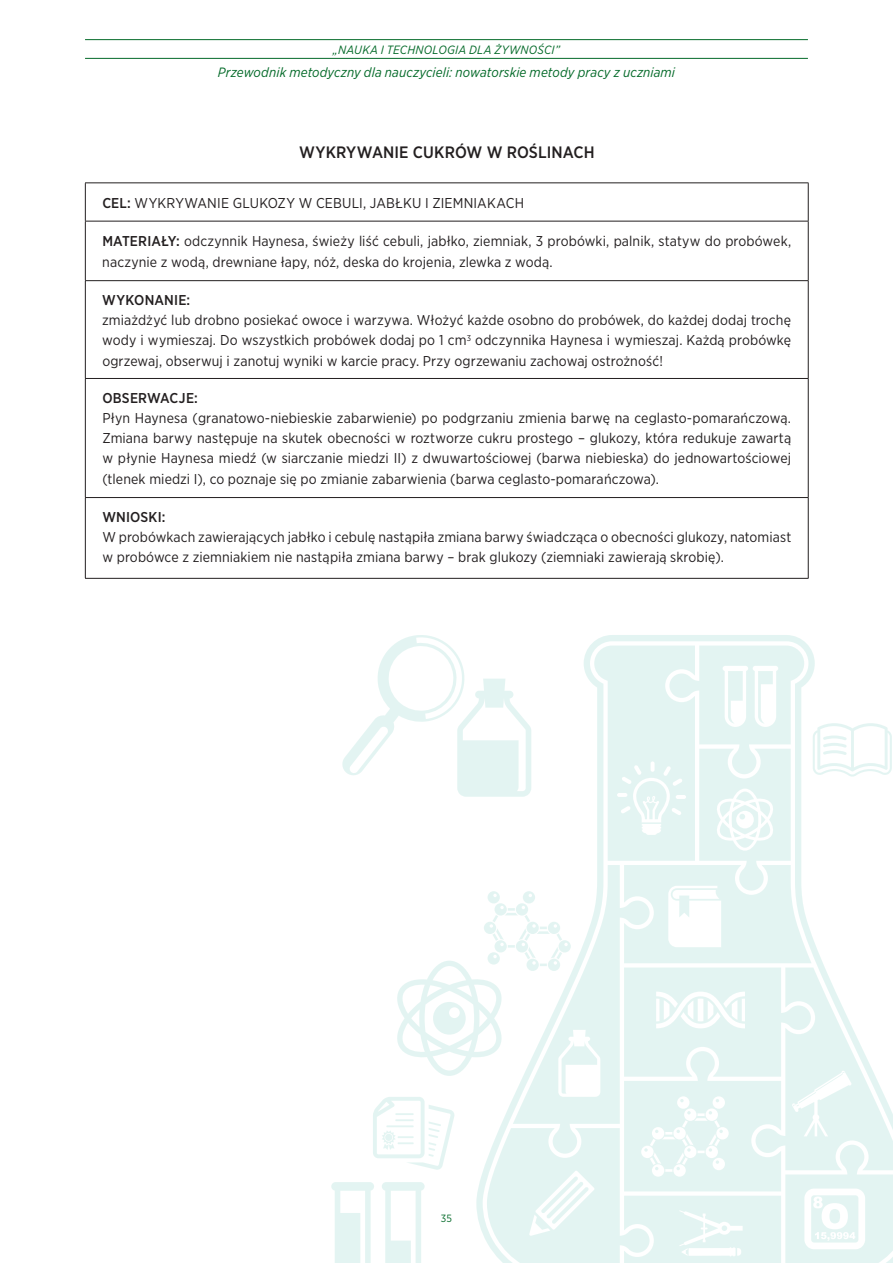
<style>
.page{position:relative;width:893px;height:1263px;background:#fff}
.page>*{position:absolute;margin:0;border:0;box-sizing:border-box;transform-origin:0 0}
.t1{font:500 16.5px "Gotham Narrow";letter-spacing:.005em;color:#231f20}
.t2{font:14.25px/20.2px "Gotham Narrow";letter-spacing:.005em;color:#231f20}
.t3{font:500 14.25px "Gotham Narrow";letter-spacing:.015em;color:#231f20}
.t4{font:italic 13.5px "Gotham Narrow";letter-spacing:.01em;color:#046a29}
.t5{font:italic 12px "Gotham Narrow";letter-spacing:.015em;color:#046a29}
.t6{font:10.5px "Gotham Narrow";color:#046a29}
.s1{font-weight:500}
</style>
<div class="page">
<hr style="left:85px;top:58px;width:723px;height:1px;background:#046a29">
<hr style="left:85px;top:39px;width:723px;height:1px;background:#046a29">
<hr style="left:85px;top:183px;width:723px;height:1px;background:#231f20">
<hr style="left:85px;top:183px;width:1px;height:38px;background:#231f20">
<hr style="left:808px;top:183px;width:1px;height:38px;background:#231f20">
<hr style="left:85px;top:221px;width:723px;height:1px;background:#231f20">
<hr style="left:85px;top:221px;width:1px;height:59px;background:#231f20">
<hr style="left:808px;top:221px;width:1px;height:59px;background:#231f20">
<hr style="left:85px;top:280px;width:723px;height:1px;background:#231f20">
<hr style="left:85px;top:281px;width:1px;height:97px;background:#231f20">
<hr style="left:808px;top:281px;width:1px;height:97px;background:#231f20">
<hr style="left:85px;top:378px;width:723px;height:1px;background:#231f20">
<hr style="left:85px;top:379px;width:1px;height:118px;background:#231f20">
<hr style="left:808px;top:379px;width:1px;height:118px;background:#231f20">
<hr style="left:85px;top:497px;width:723px;height:1px;background:#231f20">
<hr style="left:85px;top:498px;width:1px;height:80px;background:#231f20">
<hr style="left:808px;top:498px;width:1px;height:80px;background:#231f20">
<hr style="left:85px;top:578px;width:723px;height:1px;background:#231f20">
<svg style="left:331px;top:635px;width:562px;height:628px"></svg>
<p class="t5" style="left:333px;top:43px;width:229px">„NAUKA I TECHNOLOGIA DLA ŻYWNOŚCI”</p>
<p class="t4" style="left:218px;top:65px;width:459px">Przewodnik metodyczny dla nauczycieli: nowatorskie metody pracy z uczniami</p>
<p class="t1" style="left:299px;top:143px;width:297px">WYKRYWANIE CUKRÓW W ROŚLINACH</p>
<p class="t2" style="left:102px;top:193px;width:423px"><span class="s1">CEL:</span> WYKRYWANIE GLUKOZY W CEBULI, JABŁKU I ZIEMNIAKACH</p>
<p class="t2" style="left:102px;top:231px;width:690px"><span class="s1">MATERIAŁY:</span> odczynnik Haynesa, świeży liść cebuli, jabłko, ziemniak, 3 probówki, palnik, statyw do probówek, naczynie z wodą, drewniane łapy, nóż, deska do krojenia, zlewka z wodą.</p>
<p class="t3" style="left:102px;top:292px;width:89px">WYKONANIE:</p>
<p class="t2" style="left:102px;top:310px;width:690px;text-align:justify">zmiażdżyć lub drobno posiekać owoce i warzywa. Włożyć każde osobno do probówek, do każdej dodaj trochę wody i wymieszaj. Do wszystkich probówek dodaj po 1 cm<sup>3</sup> odczynnika Haynesa i wymieszaj. Każdą probówkę ogrzewaj, obserwuj i zanotuj wyniki w karcie pracy. Przy ogrzewaniu zachowaj ostrożność!</p>
<p class="t3" style="left:102px;top:390px;width:97px">OBSERWACJE:</p>
<p class="t2" style="left:102px;top:408px;width:690px;text-align:justify">Płyn Haynesa (granatowo-niebieskie zabarwienie) po podgrzaniu zmienia barwę na ceglasto-pomarańczową.<br>Zmiana barwy następuje na skutek obecności w roztworze cukru prostego – glukozy, która redukuje zawartą w płynie Haynesa miedź (w siarczanie miedzi II) z dwuwartościowej (barwa niebieska) do jednowartościowej (tlenek miedzi I), co poznaje się po zmianie zabarwienia (barwa ceglasto-pomarańczowa).</p>
<p class="t3" style="left:102px;top:509px;width:65px">WNIOSKI:</p>
<p class="t2" style="left:102px;top:527px;width:690px">W probówkach zawierających jabłko i cebulę nastąpiła zmiana barwy świadcząca o obecności glukozy, natomiast w probówce z ziemniakiem nie nastąpiła zmiana barwy – brak glukozy (ziemniaki zawierają skrobię).</p>
<p class="t6" style="left:441px;top:1212px;width:13px">35</p>
</div>
